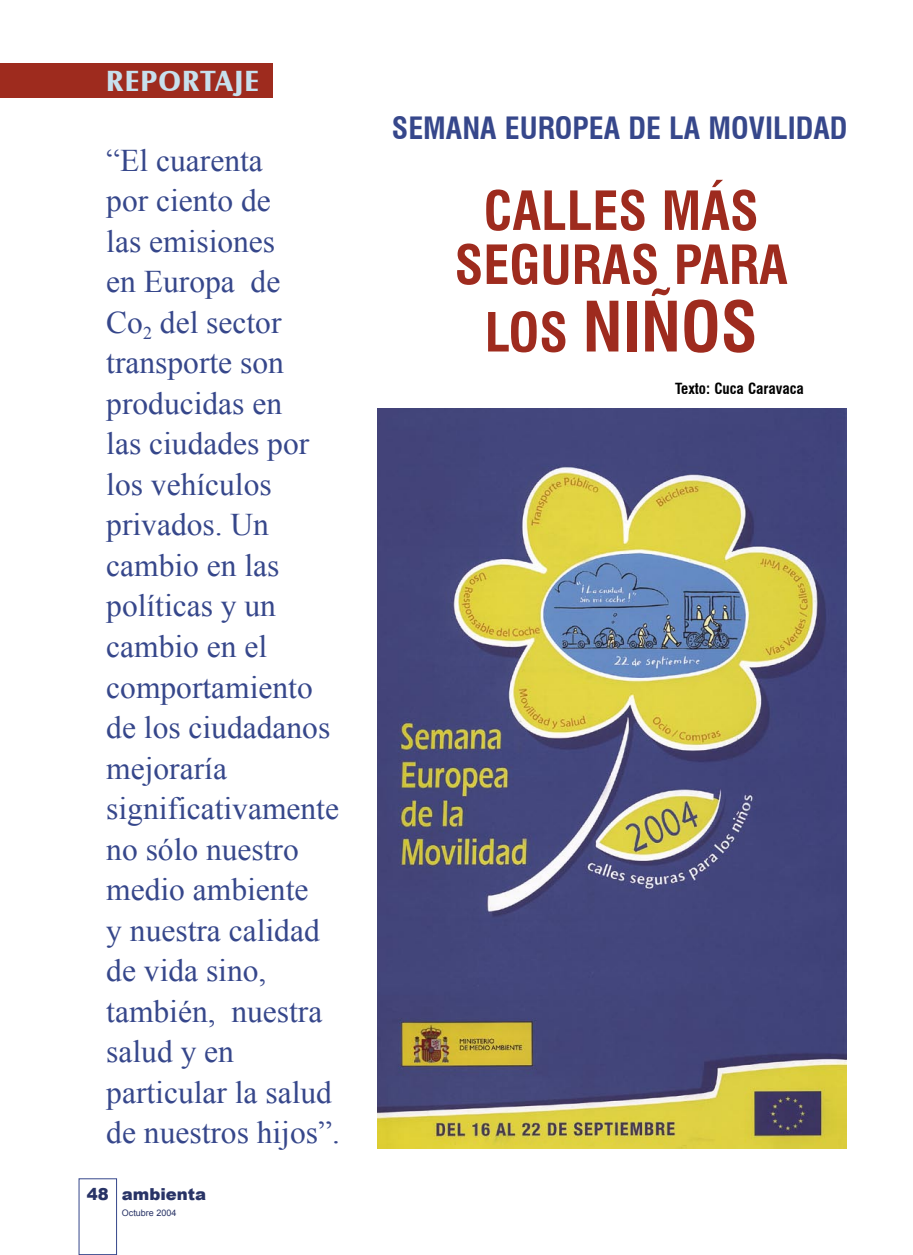
<style>
.page{position:relative;width:913px;height:1255px;background:#fff}
.page>*{position:absolute;margin:0;border:0;box-sizing:border-box;transform-origin:0 0}
.Titulares{font:700 condensed 67.5px "Swiss 721 BT";color:#9e2b1e}
.Titulares-2{font:700 condensed 52.5px/54px "Swiss 721 BT";color:#9e2b1e;text-align:center}
.Entradillas{font:31.5px/40.5px "Times New Roman";color:#36478b}
.antetítulo{font:700 condensed 30px "Swiss 721 BT";color:#36478b}
.t1{font:700 30px "Castle T";letter-spacing:.04em;color:#c7e0ed}
.t2{font:900 16.5px "Arial";color:#283366}
.Firma{font:700 condensed 15px "Swiss 721 BT";color:#000}
.t3{font:9px "Arial";color:#283366}
.s1{font-size:52.5px}
</style>
<div class="page">
<div style="left:79px;top:1178px;width:38px;height:76px;border:1px solid #36478b"></div>
<div style="left:0;top:64px;width:272px;height:34px;background:#9e2b1e"></div>
<img style="left:378px;top:408px;width:469px;height:740px">
<p class="t1" style="left:106px;top:64px;width:154px">REPORTAJE</p>
<p class="Entradillas" style="left:106px;top:139px;width:235px">“El cuarenta<br>por ciento de<br>las emisiones<br>en Europa de<br>Co<sub>2</sub> del sector transporte son producidas en<br>las ciudades por los vehículos privados. Un cambio en las políticas y un cambio en el comportamiento de los ciudadanos mejoraría significativamente no sólo nuestro medio ambiente<br>y nuestra calidad de vida sino, también, nuestra salud y en particular la salud de nuestros hijos”.</p>
<p class="t2" style="left:87px;top:1181px;width:24px">48</p>
<p class="t2" style="left:122px;top:1181px;width:86px">ambienta</p>
<p class="t3" style="left:122px;top:1207px;width:56px">Octubre 2004</p>
<p class="antetítulo" style="left:392px;top:110px;width:457px">SEMANA EUROPEA DE LA MOVILIDAD</p>
<p class="Titulares-2" style="left:455px;top:184px;width:335px">CALLES MÁS<br>SEGURAS PARA</p>
<p class="Titulares" style="left:485px;top:286px;width:274px"><span class="s1">LOS</span> NIÑOS</p>
<p class="Firma" style="left:675px;top:380px;width:130px">Texto: Cuca Caravaca</p>
</div>
